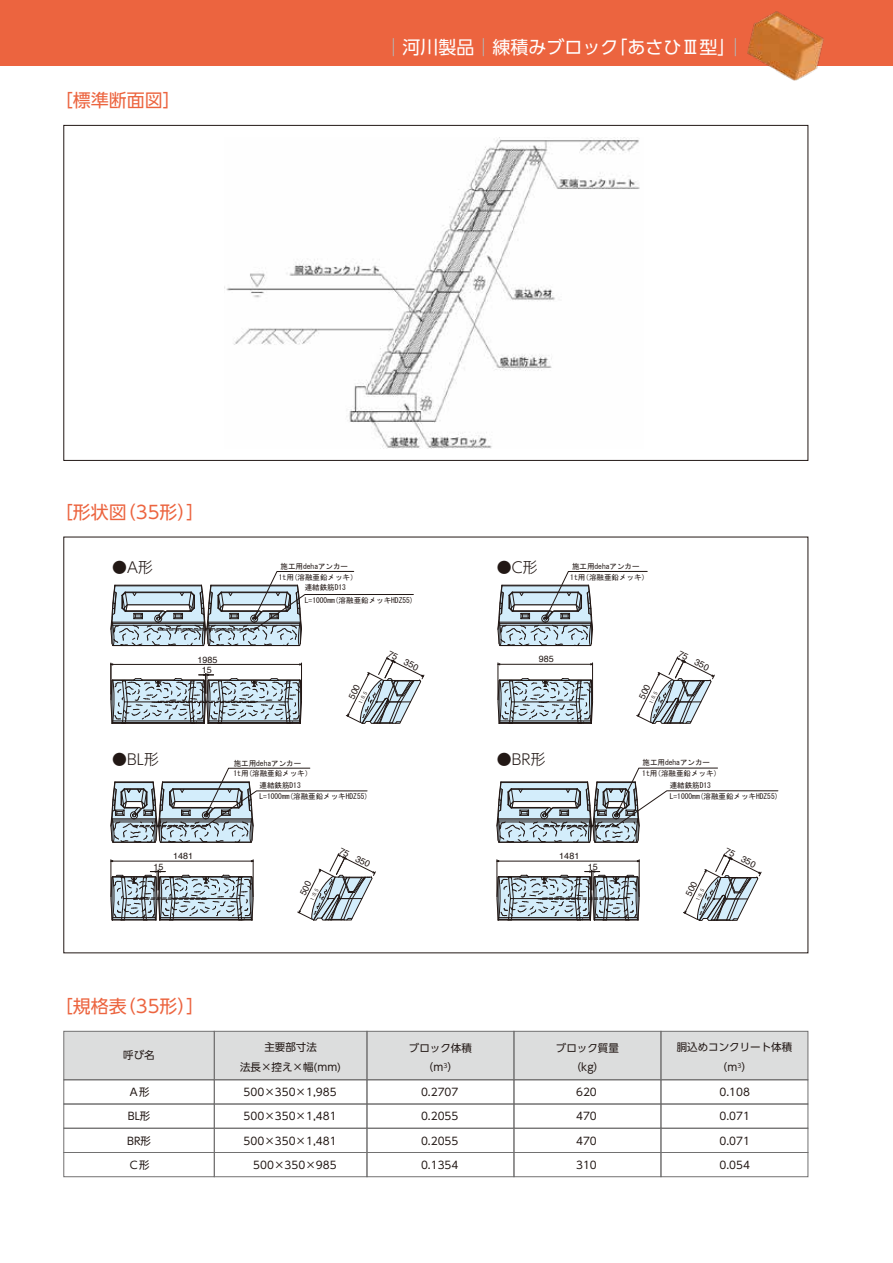
<style>
.page{position:relative;width:893px;height:1263px;background:#fff}
.page>*{position:absolute;margin:0;border:0;box-sizing:border-box;transform-origin:0 0}
.t1{font:18px "UD Shin Go Pro";color:#ec643f}
.t2{font:18px "UD Shin Go Pro";color:#fff}
.t3{font:300 14.85px "UD Shin Go Pro";letter-spacing:-.125em;color:#221815}
.t4{font:10.5px/19.5px "UD Shin Go Pro";color:#221815;text-align:center}
.t5{font:9px/10.5px "Helvetica";color:#221815;text-align:center}
.t6{font:7.5px "MS Gothic";color:#221815}
.t7{font:4.95px "MS Gothic";color:#221815}
.s1{color:#a3cad4}
</style>
<div class="page">
<div style="left:0;top:0;width:893px;height:66px;background:#ec643f"></div>
<img style="left:747px;top:11px;width:77px;height:70px">
<img style="left:224px;top:139px;width:416px;height:310px">
<div style="left:64px;top:1031px;width:150px;height:49px;background:#dcdddd"></div>
<div style="left:367px;top:1055px;width:147px;height:25px;background:#dcdddd"></div>
<div style="left:514px;top:1055px;width:147px;height:25px;background:#dcdddd"></div>
<div style="left:661px;top:1055px;width:147px;height:25px;background:#dcdddd"></div>
<div style="left:214px;top:1031px;width:153px;height:49px;background:#dcdddd"></div>
<div style="left:661px;top:1031px;width:147px;height:24px;background:#dcdddd"></div>
<div style="left:367px;top:1031px;width:147px;height:24px;background:#dcdddd"></div>
<div style="left:514px;top:1031px;width:147px;height:24px;background:#dcdddd"></div>
<div style="left:514px;top:1079px;width:147px;height:25px;border:1px solid #727171"></div>
<div style="left:661px;top:1079px;width:147px;height:25px;border:1px solid #727171"></div>
<div style="left:514px;top:1104px;width:147px;height:24px;border:1px solid #727171"></div>
<div style="left:661px;top:1104px;width:147px;height:24px;border:1px solid #727171"></div>
<div style="left:64px;top:1104px;width:151px;height:24px;border:1px solid #727171"></div>
<div style="left:64px;top:1079px;width:151px;height:25px;border:1px solid #727171"></div>
<div style="left:64px;top:1031px;width:151px;height:49px;border:1px solid #727171"></div>
<div style="left:214px;top:1104px;width:153px;height:24px;border:1px solid #727171"></div>
<div style="left:214px;top:1079px;width:153px;height:25px;border:1px solid #727171"></div>
<div style="left:367px;top:1079px;width:147px;height:25px;border:1px solid #727171"></div>
<div style="left:367px;top:1104px;width:147px;height:24px;border:1px solid #727171"></div>
<div style="left:367px;top:1031px;width:147px;height:49px;border:1px solid #727171"></div>
<div style="left:514px;top:1031px;width:147px;height:49px;border:1px solid #727171"></div>
<div style="left:661px;top:1031px;width:147px;height:49px;border:1px solid #727171"></div>
<div style="left:214px;top:1031px;width:153px;height:49px;border:1px solid #727171"></div>
<div style="left:514px;top:1128px;width:147px;height:25px;border:1px solid #727171"></div>
<div style="left:661px;top:1128px;width:147px;height:25px;border:1px solid #727171"></div>
<div style="left:64px;top:1128px;width:151px;height:25px;border:1px solid #727171"></div>
<div style="left:214px;top:1128px;width:153px;height:25px;border:1px solid #727171"></div>
<div style="left:367px;top:1128px;width:147px;height:25px;border:1px solid #727171"></div>
<div style="left:514px;top:1152px;width:147px;height:25px;border:1px solid #727171"></div>
<div style="left:661px;top:1152px;width:147px;height:25px;border:1px solid #727171"></div>
<div style="left:64px;top:1152px;width:151px;height:25px;border:1px solid #727171"></div>
<div style="left:214px;top:1152px;width:153px;height:25px;border:1px solid #727171"></div>
<div style="left:367px;top:1152px;width:147px;height:25px;border:1px solid #727171"></div>
<svg style="left:110px;top:571px;width:314px;height:153px"></svg>
<svg style="left:497px;top:571px;width:218px;height:153px"></svg>
<svg style="left:496px;top:768px;width:282px;height:153px"></svg>
<svg style="left:110px;top:768px;width:266px;height:153px"></svg>
<h1 class="t1" style="left:55px;top:86px;width:127px">［標準断面図］</h1>
<h1 class="t2" style="left:384px;top:33px;width:361px"><span class="s1">│</span>河川製品<span class="s1">│</span>練積みブロック「あさひⅢ型」<span class="s1">│</span></h1>
<h1 class="t1" style="left:55px;top:497px;width:151px">［形状図（35形）］</h1>
<h2 class="t3" style="left:112px;top:555px;width:42px">●Ａ形</h2>
<p class="t5" style="left:197px;top:654px;width:22px">1985<br>15</p>
<p class="t6" style="left:281px;top:562px;width:69px">施工用dehaアンカー</p>
<p class="t6" style="left:305px;top:596px;width:110px">L=1000mm(溶融亜鉛メッキHDZ55)</p>
<p class="t6" style="left:279px;top:573px;width:80px">1t用(溶融亜鉛メッキ）</p>
<p class="t6" style="left:305px;top:583px;width:43px">連結鉄筋D13</p>
<p class="t7" style="left:358px;top:702px;width:14px;rotate:-63deg">1:0.5</p>
<h2 class="t3" style="left:497px;top:555px;width:42px">●Ｃ形</h2>
<p class="t6" style="left:572px;top:562px;width:69px">施工用dehaアンカー</p>
<p class="t6" style="left:570px;top:573px;width:80px">1t用(溶融亜鉛メッキ）</p>
<p class="t5" style="left:539px;top:654px;width:17px">985</p>
<p class="t7" style="left:648px;top:702px;width:14px;rotate:-63deg">1:0.5</p>
<h2 class="t3" style="left:112px;top:747px;width:48px">●ＢL形</h2>
<h2 class="t3" style="left:497px;top:747px;width:50px">●ＢR形</h2>
<p class="t6" style="left:234px;top:759px;width:69px">施工用dehaアンカー</p>
<p class="t6" style="left:260px;top:792px;width:110px">L=1000mm(溶融亜鉛メッキHDZ55)</p>
<p class="t6" style="left:234px;top:770px;width:80px">1t用(溶融亜鉛メッキ）</p>
<p class="t6" style="left:260px;top:782px;width:43px">連結鉄筋D13</p>
<p class="t5" style="left:173px;top:851px;width:22px">1481</p>
<p class="t5" style="left:559px;top:851px;width:22px">1481</p>
<p class="t5" style="left:153px;top:861px;width:12px">15</p>
<p class="t5" style="left:588px;top:861px;width:12px">15</p>
<h1 class="t1" style="left:55px;top:992px;width:151px">［規格表（35形）］</h1>
<p class="t7" style="left:310px;top:899px;width:14px;rotate:-63deg">1:0.5</p>
<p class="t6" style="left:642px;top:759px;width:69px">施工用dehaアンカー</p>
<p class="t6" style="left:670px;top:792px;width:110px">L=1000mm(溶融亜鉛メッキHDZ55)</p>
<p class="t6" style="left:642px;top:770px;width:80px">1t用(溶融亜鉛メッキ）</p>
<p class="t6" style="left:670px;top:781px;width:43px">連結鉄筋D13</p>
<p class="t7" style="left:695px;top:899px;width:14px;rotate:-63deg">1:0.5</p>
<h3 class="t4" style="left:123px;top:1045px;width:33px">呼び名</h3>
<h3 class="t4" style="left:240px;top:1037px;width:103px">主要部寸法<br>法長×控え×幅(mm)</h3>
<h3 class="t4" style="left:409px;top:1037px;width:64px">ブロック体積（m<sup>3</sup>）</h3>
<h3 class="t4" style="left:556px;top:1037px;width:64px">ブロック質量（kg）</h3>
<h3 class="t4" style="left:677px;top:1037px;width:117px">胴込めコンクリート体積（m<sup>3</sup>）</h3>
<h3 class="t4" style="left:129px;top:1082px;width:22px">Ａ形</h3>
<h3 class="t4" style="left:244px;top:1082px;width:95px">500×350×1,985</h3>
<h3 class="t4" style="left:421px;top:1082px;width:39px">0.2707</h3>
<h3 class="t4" style="left:576px;top:1082px;width:22px">620</h3>
<h3 class="t4" style="left:720px;top:1082px;width:32px">0.108</h3>
<h3 class="t4" style="left:128px;top:1106px;width:24px">BL形</h3>
<h3 class="t4" style="left:244px;top:1106px;width:95px">500×350×1,481</h3>
<h3 class="t4" style="left:421px;top:1106px;width:39px">0.2055</h3>
<h3 class="t4" style="left:576px;top:1106px;width:22px">470</h3>
<h3 class="t4" style="left:720px;top:1106px;width:32px">0.071</h3>
<h3 class="t4" style="left:127px;top:1130px;width:25px">BR形</h3>
<h3 class="t4" style="left:244px;top:1130px;width:95px">500×350×1,481</h3>
<h3 class="t4" style="left:421px;top:1130px;width:39px">0.2055</h3>
<h3 class="t4" style="left:576px;top:1130px;width:22px">470</h3>
<h3 class="t4" style="left:720px;top:1130px;width:32px">0.071</h3>
<h3 class="t4" style="left:129px;top:1155px;width:22px">Ｃ形</h3>
<h3 class="t4" style="left:253px;top:1155px;width:85px">500×350×985</h3>
<h3 class="t4" style="left:421px;top:1155px;width:39px">0.1354</h3>
<h3 class="t4" style="left:576px;top:1155px;width:22px">310</h3>
<h3 class="t4" style="left:720px;top:1155px;width:32px">0.054</h3>
</div>
